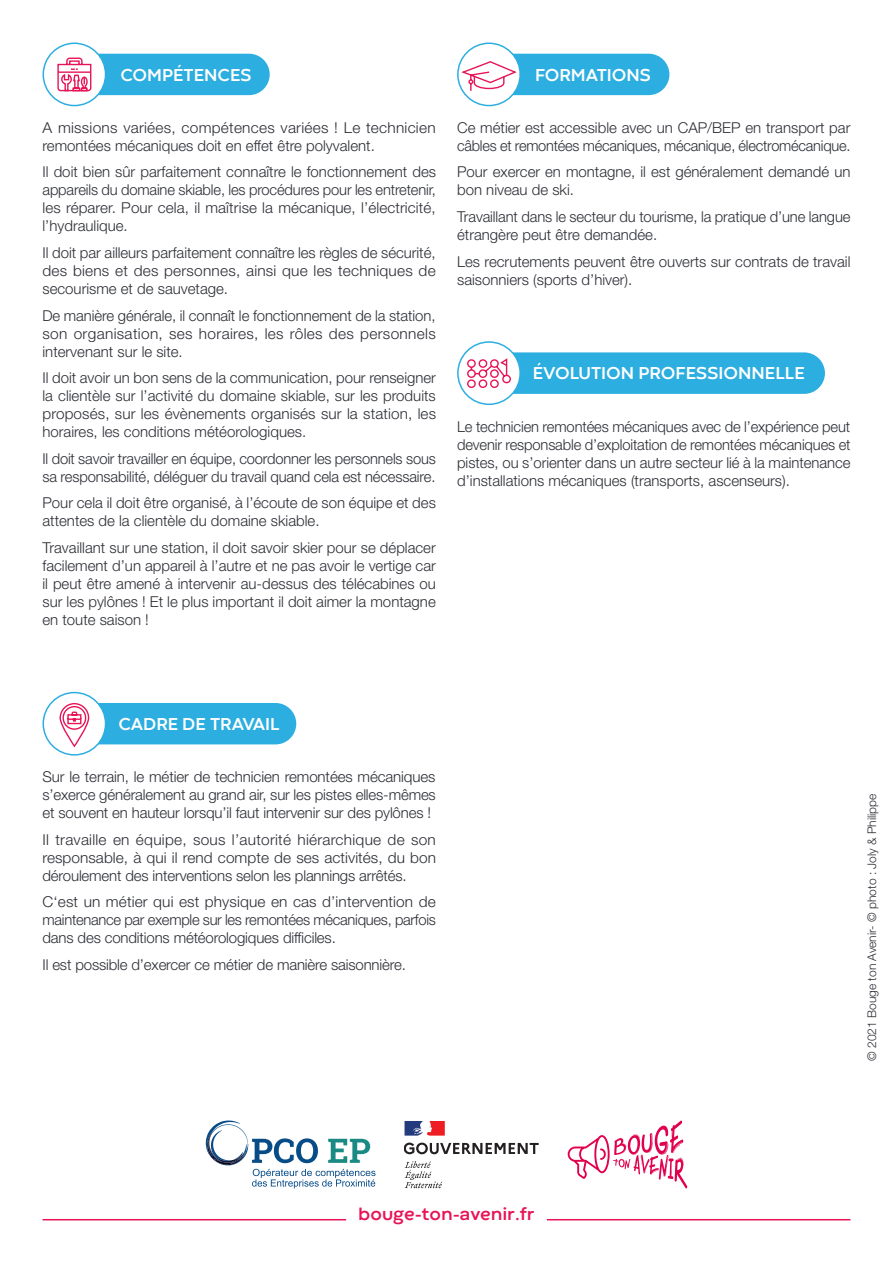
<style>
.page{position:relative;width:893px;height:1263px;background:#fff}
.page>*{position:absolute;margin:0;border:0;box-sizing:border-box;transform-origin:0 0}
.t1{font:700 18px "Codec Warm";color:#fff}
.t2{font:700 18px "Codec Warm";color:#e71457}
.texte_courant{font:300 15px/18px "Helvetica Neue LT Std";color:#2c2e35;text-align:justify}
.t3{font:300 12px "Helvetica Neue LT Std";color:#2c2e35}
</style>
<div class="page">
<hr style="left:43px;top:1219px;width:303px;height:1px;background:#e71457">
<hr style="left:547px;top:1219px;width:303px;height:1px;background:#e71457">
<svg style="left:206px;top:1120px;width:170px;height:68px"></svg>
<svg style="left:568px;top:1120px;width:119px;height:68px"></svg>
<svg style="left:404px;top:1142px;width:135px;height:12px"></svg>
<svg style="left:405px;top:1161px;width:37px;height:27px"></svg>
<svg style="left:405px;top:1121px;width:40px;height:14px"></svg>
<div style="left:43px;top:54px;width:227px;height:41px;background:#2daee0;border-radius:21px"></div>
<div style="left:43px;top:43px;width:63px;height:63px;background:#fff;border-radius:50%"></div>
<div style="left:43px;top:43px;width:63px;height:63px;border:2px solid #2daee0;border-radius:50%"></div>
<svg style="left:57px;top:57px;width:35px;height:35px"></svg>
<div style="left:43px;top:703px;width:253px;height:41px;background:#2daee0;border-radius:21px"></div>
<div style="left:43px;top:692px;width:63px;height:63px;background:#fff;border-radius:50%"></div>
<div style="left:43px;top:692px;width:63px;height:64px;border:2px solid #2daee0;border-radius:50%"></div>
<svg style="left:59px;top:703px;width:31px;height:44px"></svg>
<div style="left:458px;top:54px;width:211px;height:41px;background:#2daee0;border-radius:21px"></div>
<div style="left:458px;top:43px;width:62px;height:63px;background:#fff;border-radius:50%"></div>
<div style="left:457px;top:43px;width:64px;height:63px;border:2px solid #2daee0;border-radius:50%"></div>
<svg style="left:459px;top:60px;width:60px;height:32px"></svg>
<div style="left:458px;top:352px;width:367px;height:42px;background:#2daee0;border-radius:21px"></div>
<div style="left:458px;top:342px;width:62px;height:62px;background:#fff;border-radius:50%"></div>
<div style="left:457px;top:341px;width:64px;height:64px;border:2px solid #2daee0;border-radius:50%"></div>
<svg style="left:467px;top:358px;width:44px;height:30px"></svg>
<p class="t1" style="left:120px;top:63px;width:133px">COMPÉTENCES</p>
<p class="texte_courant" style="left:43px;top:118px;width:395px">A missions variées, compétences variées ! Le technicien remontées mécaniques doit en effet être polyvalent.</p>
<p class="texte_courant" style="left:43px;top:163px;width:395px">Il doit bien sûr parfaitement connaître le fonctionnement des appareils du domaine skiable, les procédures pour les entretenir, les réparer. Pour cela, il maîtrise la mécanique, l’électricité, l’hydraulique.</p>
<p class="texte_courant" style="left:43px;top:243px;width:395px">Il doit par ailleurs parfaitement connaître les règles de sécurité, des biens et des personnes, ainsi que les techniques de secourisme et de sauvetage.</p>
<p class="texte_courant" style="left:43px;top:306px;width:395px">De manière générale, il connaît le fonctionnement de la station, son organisation, ses horaires, les rôles des personnels intervenant sur le site.</p>
<p class="texte_courant" style="left:43px;top:368px;width:395px">Il doit avoir un bon sens de la communication, pour renseigner la clientèle sur l’activité du domaine skiable, sur les produits proposés, sur les évènements organisés sur la station, les horaires, les conditions météorologiques.</p>
<p class="texte_courant" style="left:43px;top:449px;width:395px">Il doit savoir travailler en équipe, coordonner les personnels sous sa responsabilité, déléguer du travail quand cela est nécessaire.</p>
<p class="texte_courant" style="left:43px;top:493px;width:395px">Pour cela il doit être organisé, à l’écoute de son équipe et des attentes de la clientèle du domaine skiable.</p>
<p class="texte_courant" style="left:43px;top:538px;width:395px">Travaillant sur une station, il doit savoir skier pour se déplacer facilement d’un appareil à l’autre et ne pas avoir le vertige car il peut être amené à intervenir au-dessus des télécabines ou sur les pylônes ! Et le plus important il doit aimer la montagne en toute saison !</p>
<p class="t1" style="left:535px;top:63px;width:118px">FORMATIONS</p>
<p class="texte_courant" style="left:457px;top:118px;width:395px">Ce métier est accessible avec un CAP/BEP en transport par câbles et remontées mécaniques, mécanique, électromécanique.</p>
<p class="texte_courant" style="left:457px;top:163px;width:395px">Pour exercer en montagne, il est généralement demandé un bon niveau de ski.</p>
<p class="texte_courant" style="left:457px;top:207px;width:395px">Travaillant dans le secteur du tourisme, la pratique d’une langue étrangère peut être demandée.</p>
<p class="texte_courant" style="left:457px;top:252px;width:395px">Les recrutements peuvent être ouverts sur contrats de travail saisonniers (sports d’hiver).</p>
<p class="t1" style="left:533px;top:362px;width:273px">ÉVOLUTION PROFESSIONNELLE</p>
<p class="texte_courant" style="left:457px;top:417px;width:395px">Le technicien remontées mécaniques avec de l’expérience peut devenir responsable d’exploitation de remontées mécaniques et pistes, ou s’orienter dans un autre secteur lié à la maintenance d’installations mécaniques (transports, ascenseurs).</p>
<p class="t1" style="left:118px;top:713px;width:163px">CADRE DE TRAVAIL</p>
<p class="texte_courant" style="left:43px;top:768px;width:395px">Sur le terrain, le métier de technicien remontées mécaniques s’exerce généralement au grand air, sur les pistes elles-mêmes et souvent en hauteur lorsqu’il faut intervenir sur des pylônes !</p>
<p class="texte_courant" style="left:43px;top:830px;width:395px">Il travaille en équipe, sous l’autorité hiérarchique de son responsable, à qui il rend compte de ses activités, du bon déroulement des interventions selon les plannings arrêtés.</p>
<p class="texte_courant" style="left:43px;top:893px;width:395px">C‘est un métier qui est physique en cas d’intervention de maintenance par exemple sur les remontées mécaniques, parfois dans des conditions météorologiques difficiles.</p>
<p class="texte_courant" style="left:43px;top:955px;width:365px">Il est possible d’exercer ce métier de manière saisonnière.</p>
<p class="t3" style="left:864px;top:1061px;width:269px;rotate:-90deg">© 2021 Bouge ton Avenir- © photo : Joly &amp; Philippe</p>
<p class="t2" style="left:358px;top:1203px;width:178px">bouge-ton-avenir.fr</p>
</div>
